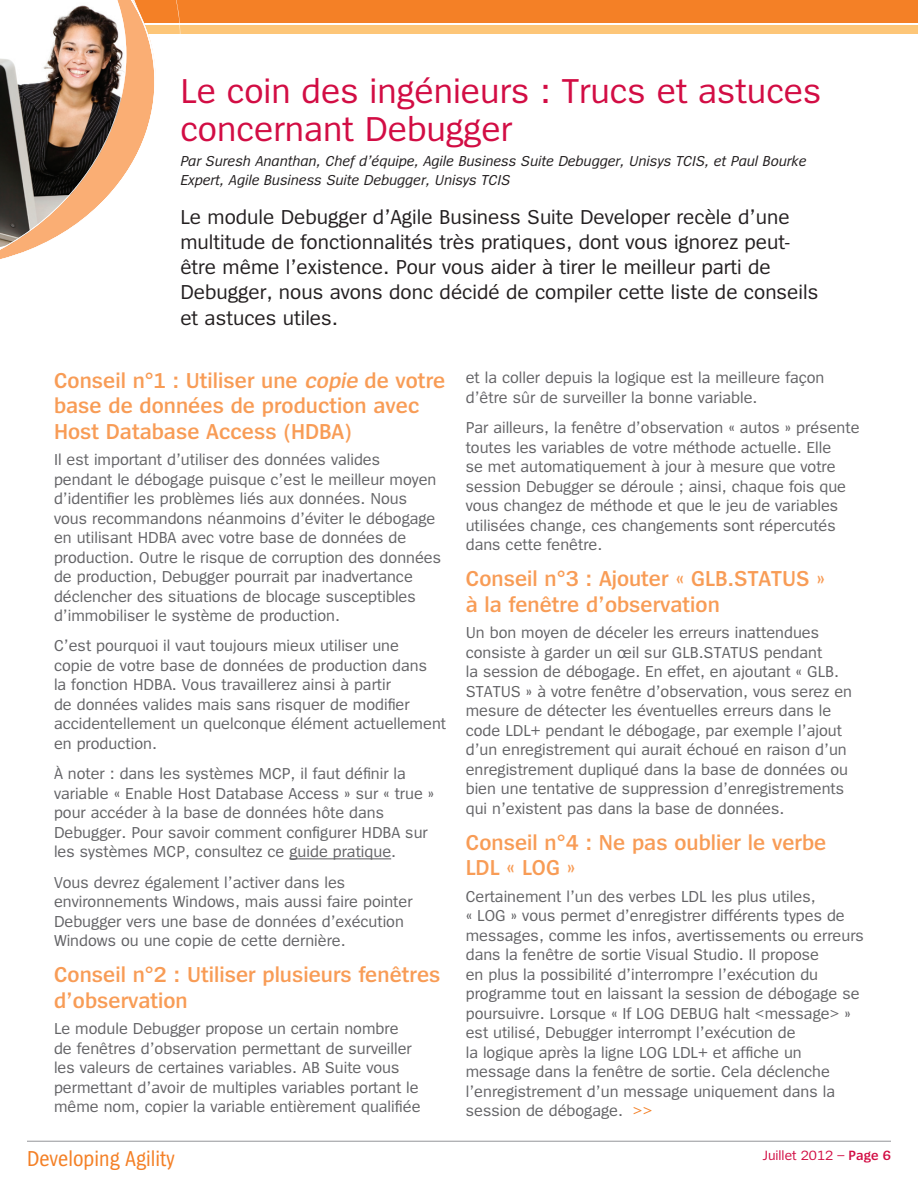
<style>
.page{position:relative;width:918px;height:1188px;background:#fff}
.page>*{position:absolute;margin:0;border:0;box-sizing:border-box;transform-origin:0 0}
.t1{font:36px/37.5px "Spiegel";color:#d20d44}
.t2{font:600 22.5px/25.5px "Spiegel";color:#f89c56}
.Text_Headline{font:22.5px "Spiegel Cd";color:#f48026}
.t3{font:21px/25.2px "Spiegel";color:#231f20}
.t4{font:16.5px/19.5px "Spiegel";color:#636366}
.t5{font:italic 15px/19.5px "Spiegel";color:#231f20}
.t6{font:13.95px "Spiegel";color:#d20d44}
.s1{font-style:italic}
.s2{color:#f48026}
.s3{font-weight:600}
</style>
<div class="page">
<div style="left:0;top:0;width:918px;height:22px;background:#f48026"></div>
<div style="left:0;top:25px;width:918px;height:9px;background:#fdc678"></div>
<svg style="left:0;top:0;width:156px;height:259px"></svg>
<hr style="left:27px;top:1141px;width:864px;height:1px;background:#939598">
<hr style="left:289px;top:858px;width:102px;height:1px;background:#636366">
<p class="t1" style="left:180px;top:74px;width:643px">Le coin des ingénieurs : Trucs et astuces concernant Debugger</p>
<p class="t5" style="left:180px;top:151px;width:628px">Par Suresh Ananthan, Chef d’équipe, Agile Business Suite Debugger, Unisys TCIS, et Paul Bourke<br>Expert, Agile Business Suite Debugger, Unisys TCIS</p>
<p class="t3" style="left:180px;top:205px;width:640px">Le module Debugger d’Agile Business Suite Developer recèle d’une multitude de fonctionnalités très pratiques, dont vous ignorez peut&shy;être même l’existence. Pour vous aider à tirer le meilleur parti de Debugger, nous avons donc décidé de compiler cette liste de conseils et astuces utiles.</p>
<p class="t2" style="left:54px;top:368px;width:393px">Conseil n°1 : Utiliser une <span class="s1">copie</span> de votre base de données de production avec<br>Host Database Access (HDBA)</p>
<p class="t4" style="left:54px;top:450px;width:389px">Il est important d’utiliser des données valides pendant le débogage puisque c’est le meilleur moyen d’identifier les problèmes liés aux données. Nous vous recommandons néanmoins d’éviter le débogage en utilisant HDBA avec votre base de données de production. Outre le risque de corruption des données de production, Debugger pourrait par inadvertance déclencher des situations de blocage susceptibles d’immobiliser le système de production.</p>
<p class="t4" style="left:54px;top:637px;width:394px">C’est pourquoi il vaut toujours mieux utiliser une<br>copie de votre base de données de production dans<br>la fonction HDBA. Vous travaillerez ainsi à partir<br>de données valides mais sans risquer de modifier accidentellement un quelconque élément actuellement en production.</p>
<p class="t4" style="left:54px;top:765px;width:382px">À noter : dans les systèmes MCP, il faut définir la variable « Enable Host Database Access » sur « true » pour accéder à la base de données hôte dans Debugger. Pour savoir comment configurer HDBA sur les systèmes MCP, consultez ce guide pratique.</p>
<p class="t4" style="left:54px;top:873px;width:360px">Vous devrez également l’activer dans les environnements Windows, mais aussi faire pointer Debugger vers une base de données d’exécution Windows ou une copie de cette dernière.</p>
<p class="t2" style="left:54px;top:963px;width:388px">Conseil n°2 : Utiliser plusieurs fenêtres d’observation</p>
<p class="t4" style="left:54px;top:1019px;width:368px">Le module Debugger propose un certain nombre de fenêtres d’observation permettant de surveiller les valeurs de certaines variables. AB Suite vous permettant d’avoir de multiples variables portant le même nom, copier la variable entièrement qualifiée</p>
<p class="Text_Headline" style="left:27px;top:1148px;width:149px">Developing Agility</p>
<p class="t4" style="left:466px;top:369px;width:360px">et la coller depuis la logique est la meilleure façon d’être sûr de surveiller la bonne variable.</p>
<p class="t4" style="left:466px;top:418px;width:395px">Par ailleurs, la fenêtre d’observation « autos » présente toutes les variables de votre méthode actuelle. Elle<br>se met automatiquement à jour à mesure que votre session Debugger se déroule ; ainsi, chaque fois que vous changez de méthode et que le jeu de variables utilisées change, ces changements sont répercutés dans cette fenêtre.</p>
<p class="t2" style="left:466px;top:567px;width:361px">Conseil n°3 : Ajouter « GLB.STATUS » à la fenêtre d’observation</p>
<p class="t4" style="left:466px;top:623px;width:388px">Un bon moyen de déceler les erreurs inattendues consiste à garder un œil sur GLB.STATUS pendant<br>la session de débogage. En effet, en ajoutant « GLB.<br>STATUS » à votre fenêtre d’observation, vous serez en mesure de détecter les éventuelles erreurs dans le code LDL+ pendant le débogage, par exemple l’ajout d’un enregistrement qui aurait échoué en raison d’un enregistrement dupliqué dans la base de données ou bien une tentative de suppression d’enregistrements qui n’existent pas dans la base de données.</p>
<p class="t2" style="left:466px;top:830px;width:362px">Conseil n°4 : Ne pas oublier le verbe<br>LDL « LOG »</p>
<p class="t4" style="left:466px;top:887px;width:400px">Certainement l’un des verbes LDL les plus utiles,<br>« LOG » vous permet d’enregistrer différents types de messages, comme les infos, avertissements ou erreurs dans la fenêtre de sortie Visual Studio. Il propose<br>en plus la possibilité d’interrompre l’exécution du programme tout en laissant la session de débogage se poursuivre. Lorsque « If LOG DEBUG halt &lt;message&gt; » est utilisé, Debugger interrompt l’exécution de<br>la logique après la ligne LOG LDL+ et affiche un message dans la fenêtre de sortie. Cela déclenche l’enregistrement d’un message uniquement dans la session de débogage. <span class="s2">&gt;&gt;</span></p>
<p class="t6" style="left:763px;top:1148px;width:130px">Juillet 2012 – <span class="s3">Page 6</span></p>
</div>
